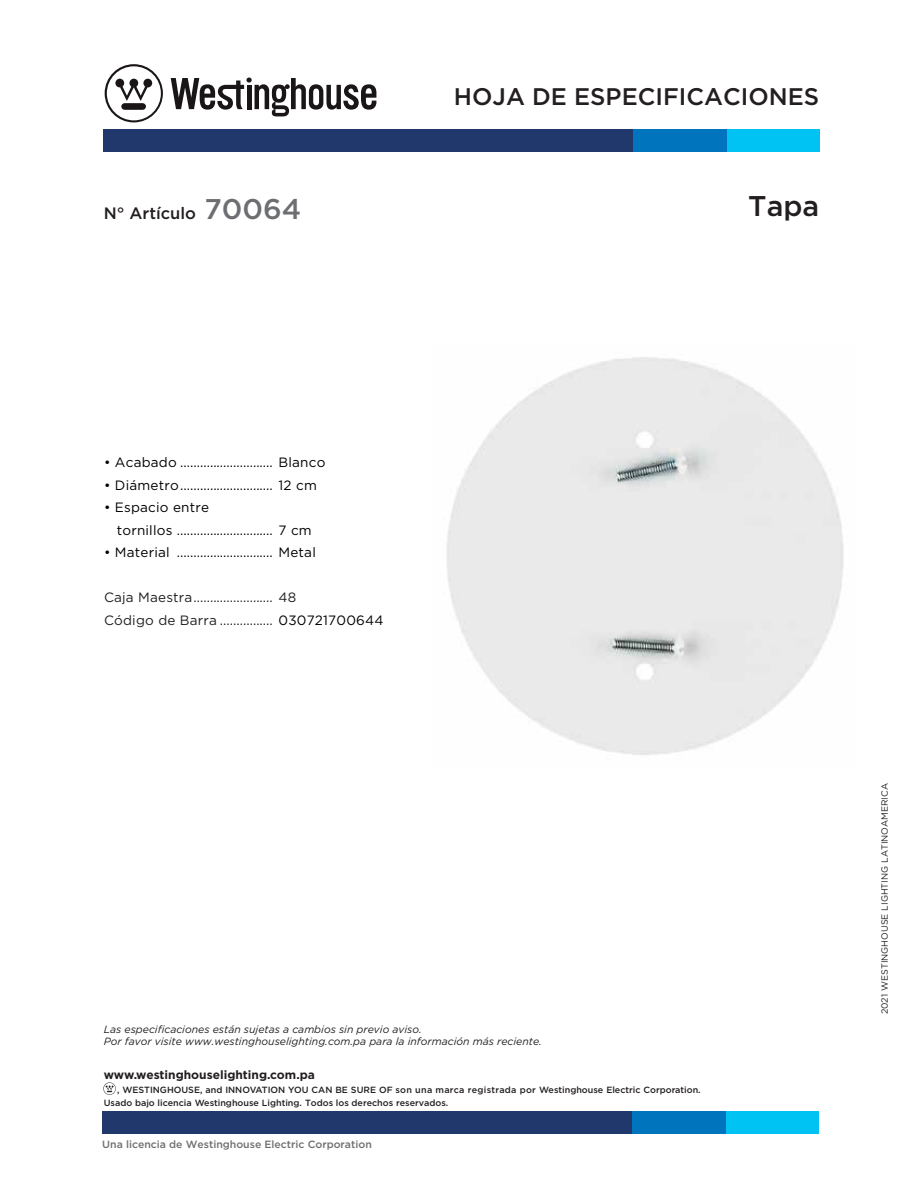
<style>
.page{position:relative;width:918px;height:1188px;background:#fff}
.page>*{position:absolute;margin:0;border:0;box-sizing:border-box;transform-origin:0 0}
.t1{font:500 28.5px "Gotham";color:#231f20}
.t2{font:500 24px "Gotham";color:#231f20}
.t3{font:500 16.5px "Gotham";color:#231f20}
.t4{font:13.5px/22.5px "Gotham";letter-spacing:.015em;color:#000}
.t5{font:13.5px/22.5px "Gotham";letter-spacing:.015em;color:#231f20}
.t6{font:700 12px "Gotham";color:#231f20}
.t7{font:italic 10.5px/12.6px "Gotham";color:#231f20}
.t8{font:500 10.5px "Gotham";color:#6d6e71}
.t9{font:500 9px/13.5px "Gotham";color:#231f20}
.t10{font:9px "Gotham";color:#231f20}
.s1{font-size:28.5px;color:#6d6e71}
.s2{color:#000}
</style>
<div class="page">
<svg style="left:171px;top:78px;width:205px;height:38px"></svg>
<svg style="left:105px;top:64px;width:58px;height:58px"></svg>
<div style="left:108px;top:129px;width:711px;height:23px;background:#00c2f3"></div>
<div style="left:103px;top:129px;width:624px;height:23px;background:#20386c"></div>
<div style="left:634px;top:129px;width:93px;height:23px;background:#0074bc"></div>
<svg style="left:103px;top:1082px;width:13px;height:13px"></svg>
<div style="left:107px;top:1111px;width:711px;height:23px;background:#00c2f3"></div>
<div style="left:102px;top:1111px;width:624px;height:23px;background:#20386c"></div>
<div style="left:633px;top:1111px;width:93px;height:23px;background:#0074bc"></div>
<img style="left:447px;top:357px;width:397px;height:398px">
<h2 class="t2" style="left:454px;top:80px;width:367px">HOJA DE ESPECIFICACIONES</h2>
<p class="t3" style="left:104px;top:203px;width:199px">N° Artículo <span class="s1">70064</span></p>
<h1 class="t1" style="left:748px;top:188px;width:73px">Tapa</h1>
<p class="t4" style="left:104px;top:451px;width:223px">• Acabado ............................ Blanco</p>
<p class="t4" style="left:104px;top:474px;width:214px">• Diámetro............................ 12 cm</p>
<p class="t4" style="left:117px;top:496px;width:197px;text-indent:-13px">• Espacio entre<br>tornillos ............................. 7 cm</p>
<p class="t4" style="left:104px;top:541px;width:213px">• Material ............................. Metal</p>
<p class="t5" style="left:104px;top:586px;width:281px">Caja Maestra........................ 48<br>Código de Barra ................ <span class="s2">030721700644</span></p>
<p class="t7" style="left:104px;top:1022px;width:440px">Las especificaciones están sujetas a cambios sin previo aviso.<br>Por favor visite www.westinghouselighting.com.pa para la información más reciente.</p>
<p class="t6" style="left:104px;top:1067px;width:213px">www.westinghouselighting.com.pa</p>
<p class="t9" style="left:104px;top:1083px;width:598px;text-indent:13px">, WESTINGHOUSE, and INNOVATION YOU CAN BE SURE OF son una marca registrada por Westinghouse Electric Corporation.<br>Usado bajo licencia Westinghouse Lighting. Todos los derechos reservados.</p>
<p class="t8" style="left:102px;top:1137px;width:271px">Una licencia de Westinghouse Electric Corporation</p>
<p class="t10" style="left:879px;top:1014px;width:233px;rotate:-90deg">2021 WESTINGHOUSE LIGHTING LATINOAMERICA</p>
</div>
